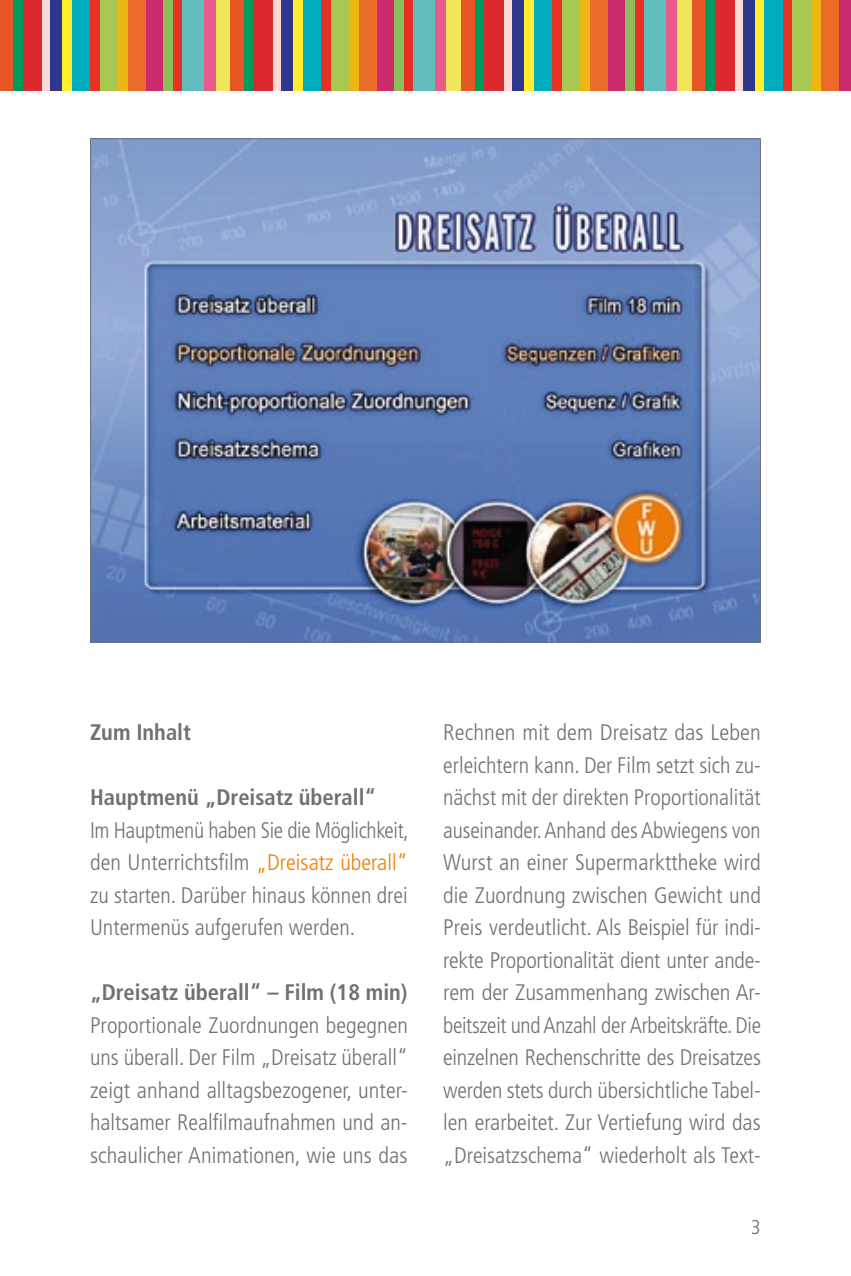
<style>
.page{position:relative;width:851px;height:1276px;background:#fff}
.page>*{position:absolute;margin:0;border:0;box-sizing:border-box;transform-origin:0 0}
.t1{font:300 condensed 22.5px/32.5px "Frutiger LT Std";color:#707173;text-align:justify}
.t2{font:700 condensed 22.5px "Frutiger LT Std";color:#707173}
.t3{font:300 condensed 20px "Frutiger LT Std";color:#707173}
.s1{color:#ee7f00}
</style>
<div class="page">
<div style="left:0;top:0;width:13px;height:90px;background:#e85626"></div>
<div style="left:13px;top:0;width:10px;height:90px;background:#009a5d"></div>
<div style="left:23px;top:0;width:19px;height:90px;background:#dc292e"></div>
<div style="left:42px;top:0;width:9px;height:90px;background:#fbdbd8"></div>
<div style="left:51px;top:0;width:11px;height:90px;background:#2d378b"></div>
<div style="left:62px;top:0;width:10px;height:90px;background:#ffef2d"></div>
<div style="left:72px;top:0;width:18px;height:90px;background:#00adbe"></div>
<div style="left:90px;top:0;width:10px;height:90px;background:#e53225"></div>
<div style="left:100px;top:0;width:18px;height:90px;background:#a6c750"></div>
<div style="left:118px;top:0;width:10px;height:90px;background:#edb613"></div>
<div style="left:128px;top:0;width:18px;height:90px;background:#eb6c29"></div>
<div style="left:146px;top:0;width:17px;height:90px;background:#cc2b6e"></div>
<div style="left:163px;top:0;width:10px;height:90px;background:#8cbf59"></div>
<div style="left:173px;top:0;width:10px;height:90px;background:#e53225"></div>
<div style="left:183px;top:0;width:21px;height:90px;background:#61bebc"></div>
<div style="left:204px;top:0;width:11px;height:90px;background:#e85b8a"></div>
<div style="left:215px;top:0;width:15px;height:90px;background:#f0e75b"></div>
<div style="left:230px;top:0;width:14px;height:90px;background:#e85626"></div>
<div style="left:244px;top:0;width:9px;height:90px;background:#009a5d"></div>
<div style="left:253px;top:0;width:20px;height:90px;background:#dc292e"></div>
<div style="left:273px;top:0;width:8px;height:90px;background:#fbdbd8"></div>
<div style="left:281px;top:0;width:12px;height:90px;background:#2d378b"></div>
<div style="left:293px;top:0;width:10px;height:90px;background:#ffef2d"></div>
<div style="left:303px;top:0;width:18px;height:90px;background:#00adbe"></div>
<div style="left:321px;top:0;width:10px;height:90px;background:#e53225"></div>
<div style="left:331px;top:0;width:18px;height:90px;background:#a6c750"></div>
<div style="left:349px;top:0;width:10px;height:90px;background:#edb613"></div>
<div style="left:359px;top:0;width:18px;height:90px;background:#eb6c29"></div>
<div style="left:377px;top:0;width:16px;height:90px;background:#cc2b6e"></div>
<div style="left:393px;top:0;width:10px;height:90px;background:#8cbf59"></div>
<div style="left:403px;top:0;width:10px;height:90px;background:#e53225"></div>
<div style="left:413px;top:0;width:22px;height:90px;background:#61bebc"></div>
<div style="left:435px;top:0;width:11px;height:90px;background:#e85b8a"></div>
<div style="left:446px;top:0;width:15px;height:90px;background:#f0e75b"></div>
<div style="left:461px;top:0;width:13px;height:90px;background:#e85626"></div>
<div style="left:474px;top:0;width:10px;height:90px;background:#009a5d"></div>
<div style="left:484px;top:0;width:20px;height:90px;background:#dc292e"></div>
<div style="left:504px;top:0;width:8px;height:90px;background:#fbdbd8"></div>
<div style="left:512px;top:0;width:12px;height:90px;background:#2d378b"></div>
<div style="left:524px;top:0;width:10px;height:90px;background:#ffef2d"></div>
<div style="left:534px;top:0;width:18px;height:90px;background:#00adbe"></div>
<div style="left:552px;top:0;width:10px;height:90px;background:#e53225"></div>
<div style="left:562px;top:0;width:18px;height:90px;background:#a6c750"></div>
<div style="left:580px;top:0;width:10px;height:90px;background:#edb613"></div>
<div style="left:590px;top:0;width:18px;height:90px;background:#eb6c29"></div>
<div style="left:608px;top:0;width:16px;height:90px;background:#cc2b6e"></div>
<div style="left:624px;top:0;width:10px;height:90px;background:#8cbf59"></div>
<div style="left:634px;top:0;width:10px;height:90px;background:#e53225"></div>
<div style="left:644px;top:0;width:21px;height:90px;background:#61bebc"></div>
<div style="left:665px;top:0;width:12px;height:90px;background:#e85b8a"></div>
<div style="left:677px;top:0;width:15px;height:90px;background:#f0e75b"></div>
<div style="left:692px;top:0;width:13px;height:90px;background:#e85626"></div>
<div style="left:705px;top:0;width:10px;height:90px;background:#009a5d"></div>
<div style="left:715px;top:0;width:20px;height:90px;background:#dc292e"></div>
<div style="left:735px;top:0;width:8px;height:90px;background:#fbdbd8"></div>
<div style="left:743px;top:0;width:11px;height:90px;background:#2d378b"></div>
<div style="left:754px;top:0;width:10px;height:90px;background:#ffef2d"></div>
<div style="left:764px;top:0;width:18px;height:90px;background:#00adbe"></div>
<div style="left:782px;top:0;width:10px;height:90px;background:#e53225"></div>
<div style="left:792px;top:0;width:18px;height:90px;background:#a6c750"></div>
<div style="left:810px;top:0;width:10px;height:90px;background:#edb613"></div>
<div style="left:820px;top:0;width:18px;height:90px;background:#eb6c29"></div>
<div style="left:838px;top:0;width:12px;height:90px;background:#cc2b6e"></div>
<img style="left:92px;top:140px;width:666px;height:500px">
<p class="t2" style="left:90px;top:719px;width:102px">Zum Inhalt</p>
<p class="t2" style="left:90px;top:784px;width:287px">Hauptmenü „Dreisatz überall“</p>
<p class="t1" style="left:90px;top:814px;width:320px">Im Hauptmenü haben Sie die Möglichkeit, den Unterrichtsfilm <span class="s1">„Dreisatz überall“ </span>zu starten. Darüber hinaus können drei Untermenüs aufgerufen werden.</p>
<p class="t2" style="left:90px;top:979px;width:319px">„Dreisatz überall“ – Film (18 min)</p>
<p class="t1" style="left:90px;top:1009px;width:319px">Proportionale Zuordnungen begegnen uns überall. Der Film „Dreisatz überall“ zeigt anhand alltagsbezogener, unter&shy;haltsamer Realfilmaufnahmen und an&shy;schaulicher Animationen, wie uns das</p>
<p class="t1" style="left:443px;top:716px;width:319px">Rechnen mit dem Dreisatz das Leben erleichtern kann. Der Film setzt sich zu&shy;nächst mit der direkten Proportionalität auseinander. Anhand des Abwiegens von Wurst an einer Supermarkttheke wird die Zuordnung zwischen Gewicht und Preis verdeutlicht. Als Beispiel für indi&shy;rekte Proportionalität dient unter ande&shy;rem der Zusammenhang zwischen Ar&shy;beitszeit und Anzahl der Arbeitskräfte. Die einzelnen Rechenschritte des Dreisatzes werden stets durch übersichtliche Tabel&shy;len erarbeitet. Zur Vertiefung wird das „Dreisatzschema“ wiederholt als Text-</p>
<p class="t3" style="left:751px;top:1216px;width:11px">3</p>
</div>
